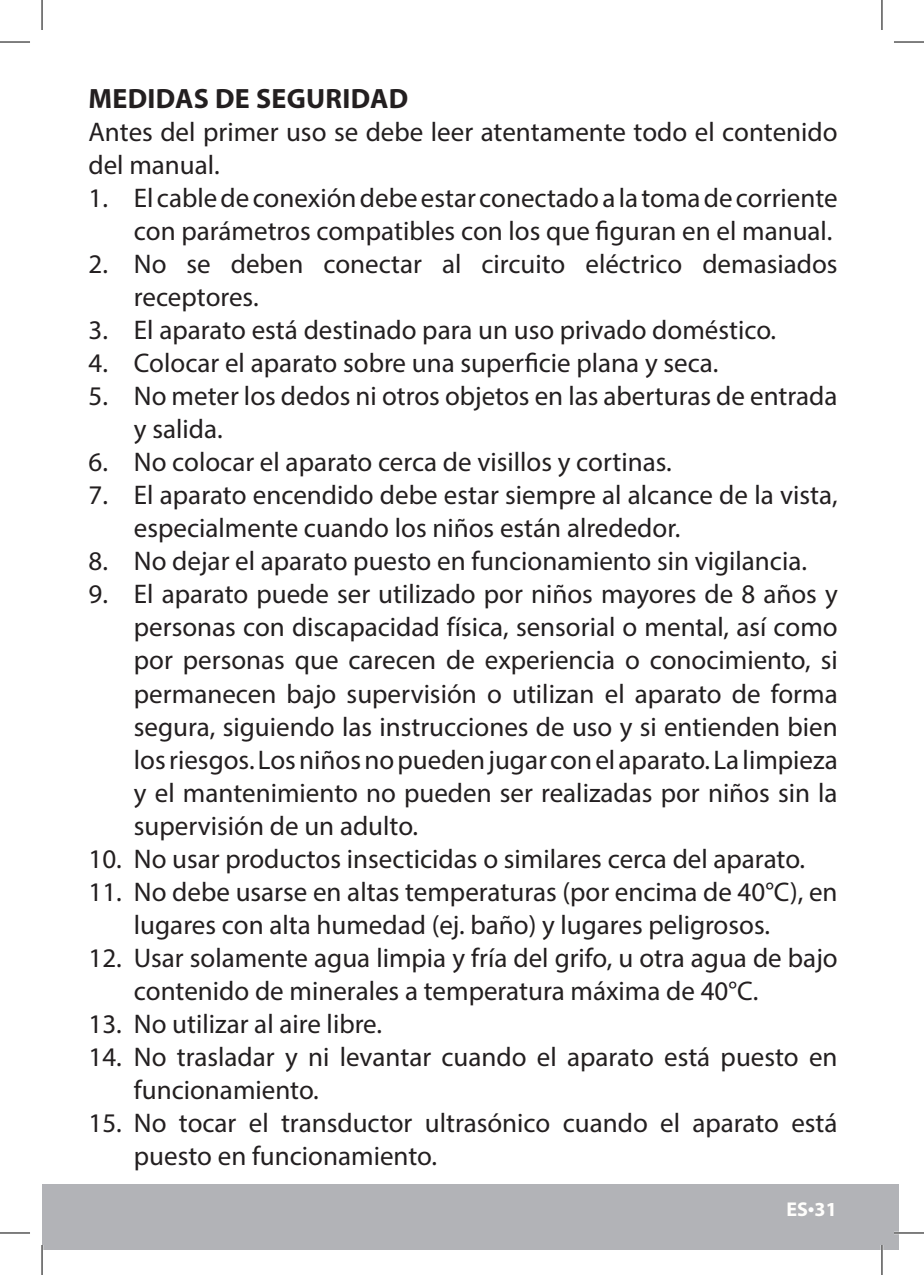
<style>
.page{position:relative;width:924px;height:1275px;background:#fff}
.page>*{position:absolute;margin:0;border:0;box-sizing:border-box;transform-origin:0 0}
.t1{font:700 28px "Myriad Pro";letter-spacing:.01em;color:#231f20}
.t2{font:27px/33px "Myriad Pro";color:#231f20}
.t3{font:700 20px "Myriad Pro";color:#fffefc}
.s1{font-weight:400;font-size:24px;color:#fff}
</style>
<div class="page">
<div style="left:42px;top:1184px;width:856px;height:66px;background:#b2b3b7"></div>
<hr style="left:893px;top:1231px;width:30px;height:3px;background:#fff">
<hr style="left:880px;top:1245px;width:2px;height:30px;background:#fff">
<hr style="left:0;top:42px;width:30px;height:1px;background:#000">
<hr style="left:893px;top:42px;width:30px;height:1px;background:#000">
<hr style="left:0;top:1232px;width:30px;height:1px;background:#000">
<hr style="left:893px;top:1232px;width:30px;height:1px;background:#000">
<hr style="left:42px;top:0;width:1px;height:30px;background:#000">
<hr style="left:42px;top:1245px;width:1px;height:30px;background:#000">
<hr style="left:881px;top:0;width:1px;height:30px;background:#000">
<hr style="left:881px;top:1245px;width:1px;height:30px;background:#000">
<p class="t1" style="left:88px;top:81px;width:321px">MEDIDAS DE SEGURIDAD</p>
<p class="t2" style="left:88px;top:115px;width:750px">Antes del primer uso se debe leer atentamente todo el contenido del manual.</p>
<p class="t2" style="left:88px;top:181px;width:750px;text-align:right">1. El cable de conexión debe estar conectado a la toma de corriente con parámetros compatibles con los que figuran en el manual.</p>
<p class="t2" style="left:134px;top:247px;width:704px;text-indent:-45px">2. No se deben conectar al circuito eléctrico demasiados receptores.</p>
<p class="t2" style="left:88px;top:313px;width:688px">3. El aparato está destinado para un uso privado doméstico.</p>
<p class="t2" style="left:88px;top:346px;width:631px">4. Colocar el aparato sobre una superficie plana y seca.</p>
<p class="t2" style="left:134px;top:379px;width:704px;text-indent:-45px">5. No meter los dedos ni otros objetos en las aberturas de entrada y salida.</p>
<p class="t2" style="left:88px;top:445px;width:584px">6. No colocar el aparato cerca de visillos y cortinas.</p>
<p class="t2" style="left:134px;top:478px;width:704px;text-indent:-45px">7. El aparato encendido debe estar siempre al alcance de la vista, especialmente cuando los niños están alrededor.</p>
<p class="t2" style="left:88px;top:544px;width:719px">8. No dejar el aparato puesto en funcionamiento sin vigilancia.</p>
<p class="t2" style="left:134px;top:577px;width:705px;text-align:justify;text-indent:-45px">9. El aparato puede ser utilizado por niños mayores de 8 años y personas con discapacidad física, sensorial o mental, así como por personas que carecen de experiencia o conocimiento, si permanecen bajo supervisión o utilizan el aparato de forma segura, siguiendo las instrucciones de uso y si entienden bien los riesgos. Los niños no pueden jugar con el aparato. La limpieza y el mantenimiento no pueden ser realizadas por niños sin la supervisión de un adulto.</p>
<p class="t2" style="left:88px;top:841px;width:717px">10. No usar productos insecticidas o similares cerca del aparato.</p>
<p class="t2" style="left:134px;top:874px;width:704px;text-indent:-45px">11. No debe usarse en altas temperaturas (por encima de 40°C), en lugares con alta humedad (ej. baño) y lugares peligrosos.</p>
<p class="t2" style="left:134px;top:940px;width:705px;text-indent:-45px">12. Usar solamente agua limpia y fría del grifo, u otra agua de bajo contenido de minerales a temperatura máxima de 40°C.</p>
<p class="t2" style="left:88px;top:1006px;width:295px">13. No utilizar al aire libre.</p>
<p class="t2" style="left:134px;top:1039px;width:704px;text-indent:-45px">14. No trasladar y ni levantar cuando el aparato está puesto en funcionamiento.</p>
<p class="t2" style="left:134px;top:1105px;width:704px;text-indent:-45px">15. No tocar el transductor ultrasónico cuando el aparato está puesto en funcionamiento.</p>
<p class="t3" style="left:786px;top:1196px;width:52px">ES<span class="s1">•</span>31</p>
</div>
